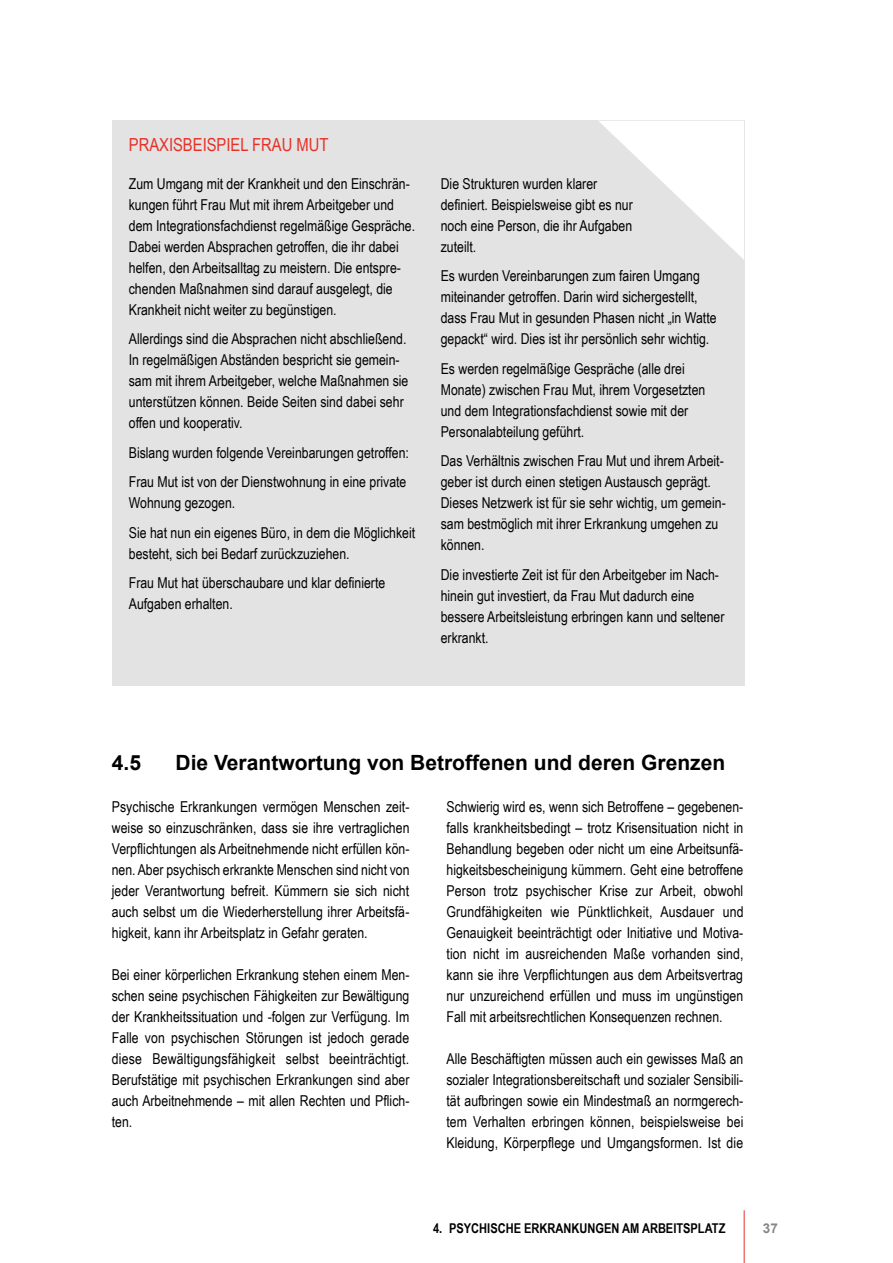
<style>
.page{position:relative;width:893px;height:1263px;background:#fff}
.page>*{position:absolute;margin:0;border:0;box-sizing:border-box;transform-origin:0 0}
.t1{font:700 21px "Arial";color:#000}
.t2{font:18px "Arial Narrow";color:#e63027}
.t3{font:15px/21px "Arial Narrow";color:#000}
.t4{font:700 13.5px "Arial Narrow";color:#000}
.t5{font:700 13.5px "Arial";color:#878787}
</style>
<div class="page">
<hr style="left:744px;top:1210px;width:1px;height:53px;background:#e63027">
<div style="left:112px;top:121px;width:632px;height:565px;background:#e3e3e3"></div>
<svg style="left:599px;top:121px;width:145px;height:138px"></svg>
<h4 class="t2" style="left:129px;top:131px;width:201px">PRAXISBEISPIEL FRAU MUT</h4>
<p class="t3" style="left:129px;top:172px;width:288px">Zum Umgang mit der Krankheit und den Einschrän&shy;kungen führt Frau Mut mit ihrem Arbeitgeber und dem Integrationsfachdienst regelmäßige Gespräche.<br>Dabei werden Absprachen getroffen, die ihr dabei helfen, den Arbeitsalltag zu meistern. Die entspre&shy;chenden Maßnahmen sind darauf ausgelegt, die Krankheit nicht weiter zu begünstigen.</p>
<p class="t3" style="left:129px;top:328px;width:281px">Allerdings sind die Absprachen nicht abschließend.<br>In regelmäßigen Abständen bespricht sie gemein&shy;sam mit ihrem Arbeitgeber, welche Maßnahmen sie unterstützen können. Beide Seiten sind dabei sehr offen und kooperativ.</p>
<p class="t3" style="left:129px;top:442px;width:282px">Bislang wurden folgende Vereinbarungen getroffen:</p>
<p class="t3" style="left:129px;top:471px;width:279px">Frau Mut ist von der Dienstwohnung in eine private<br>Wohnung gezogen.</p>
<p class="t3" style="left:129px;top:522px;width:288px">Sie hat nun ein eigenes Büro, in dem die Möglichkeit besteht, sich bei Bedarf zurückzuziehen.</p>
<p class="t3" style="left:129px;top:572px;width:258px">Frau Mut hat überschaubare und klar definierte<br>Aufgaben erhalten.</p>
<p class="t3" style="left:441px;top:172px;width:194px">Die Strukturen wurden klarer definiert. Beispielsweise gibt es nur noch eine Person, die ihr Aufgaben zuteilt.</p>
<p class="t3" style="left:441px;top:265px;width:277px">Es wurden Vereinbarungen zum fairen Umgang miteinander getroffen. Darin wird sichergestellt, dass Frau Mut in gesunden Phasen nicht „in Watte gepackt“ wird. Dies ist ihr persönlich sehr wichtig.</p>
<p class="t3" style="left:441px;top:358px;width:266px">Es werden regelmäßige Gespräche (alle drei Monate) zwischen Frau Mut, ihrem Vorgesetzten und dem Integrationsfachdienst sowie mit der Personalabteilung geführt.</p>
<p class="t3" style="left:441px;top:450px;width:287px">Das Verhältnis zwischen Frau Mut und ihrem Arbeit&shy;geber ist durch einen stetigen Austausch geprägt.<br>Dieses Netzwerk ist für sie sehr wichtig, um gemein&shy;sam bestmöglich mit ihrer Erkrankung umgehen zu können.</p>
<p class="t3" style="left:441px;top:564px;width:285px">Die investierte Zeit ist für den Arbeitgeber im Nach&shy;hinein gut investiert, da Frau Mut dadurch eine bessere Arbeitsleistung erbringen kann und seltener erkrankt.</p>
<h3 class="t1" style="left:112px;top:748px;width:31px">4.5</h3>
<h3 class="t1" style="left:176px;top:748px;width:551px">Die Verantwortung von Betroffenen und deren Grenzen</h3>
<p class="t3" style="left:112px;top:796px;width:299px;text-align:justify">Psychische Erkrankungen vermögen Menschen zeit&shy;weise so einzuschränken, dass sie ihre vertraglichen Verpflichtungen als Arbeitnehmende nicht erfüllen kön&shy;nen. Aber psychisch erkrankte Menschen sind nicht von jeder Verantwortung befreit. Kümmern sie sich nicht auch selbst um die Wiederherstellung ihrer Arbeitsfä&shy;higkeit, kann ihr Arbeitsplatz in Gefahr geraten.</p>
<p class="t3" style="left:112px;top:964px;width:299px;text-align:justify">Bei einer körperlichen Erkrankung stehen einem Men&shy;schen seine psychischen Fähigkeiten zur Bewältigung der Krankheitssituation und -folgen zur Verfügung. Im Falle von psychischen Störungen ist jedoch gerade diese Bewältigungsfähigkeit selbst beeinträchtigt.<br>Berufstätige mit psychischen Erkrankungen sind aber auch Arbeitnehmende – mit allen Rechten und Pflich&shy;ten.</p>
<p class="t3" style="left:446px;top:796px;width:299px;text-align:justify">Schwierig wird es, wenn sich Betroffene – gegebenen&shy;falls krankheitsbedingt – trotz Krisensituation nicht in Behandlung begeben oder nicht um eine Arbeitsunfä&shy;higkeitsbescheinigung kümmern. Geht eine betroffene Person trotz psychischer Krise zur Arbeit, obwohl Grundfähigkeiten wie Pünktlichkeit, Ausdauer und Genauigkeit beeinträchtigt oder Initiative und Motiva&shy;tion nicht im ausreichenden Maße vorhanden sind, kann sie ihre Verpflichtungen aus dem Arbeitsvertrag nur unzureichend erfüllen und muss im ungünstigen Fall mit arbeitsrechtlichen Konsequenzen rechnen.</p>
<p class="t3" style="left:446px;top:1048px;width:298px;text-align:justify">Alle Beschäftigten müssen auch ein gewisses Maß an sozialer Integrationsbereitschaft und sozialer Sensibili&shy;tät aufbringen sowie ein Mindestmaß an normgerech&shy;tem Verhalten erbringen können, beispielsweise bei Kleidung, Körperpflege und Umgangsformen. Ist die</p>
<p class="t4" style="left:433px;top:1218px;width:294px">4. PSYCHISCHE ERKRANKUNGEN AM ARBEITSPLATZ</p>
<p class="t5" style="left:763px;top:1218px;width:17px">37</p>
</div>
